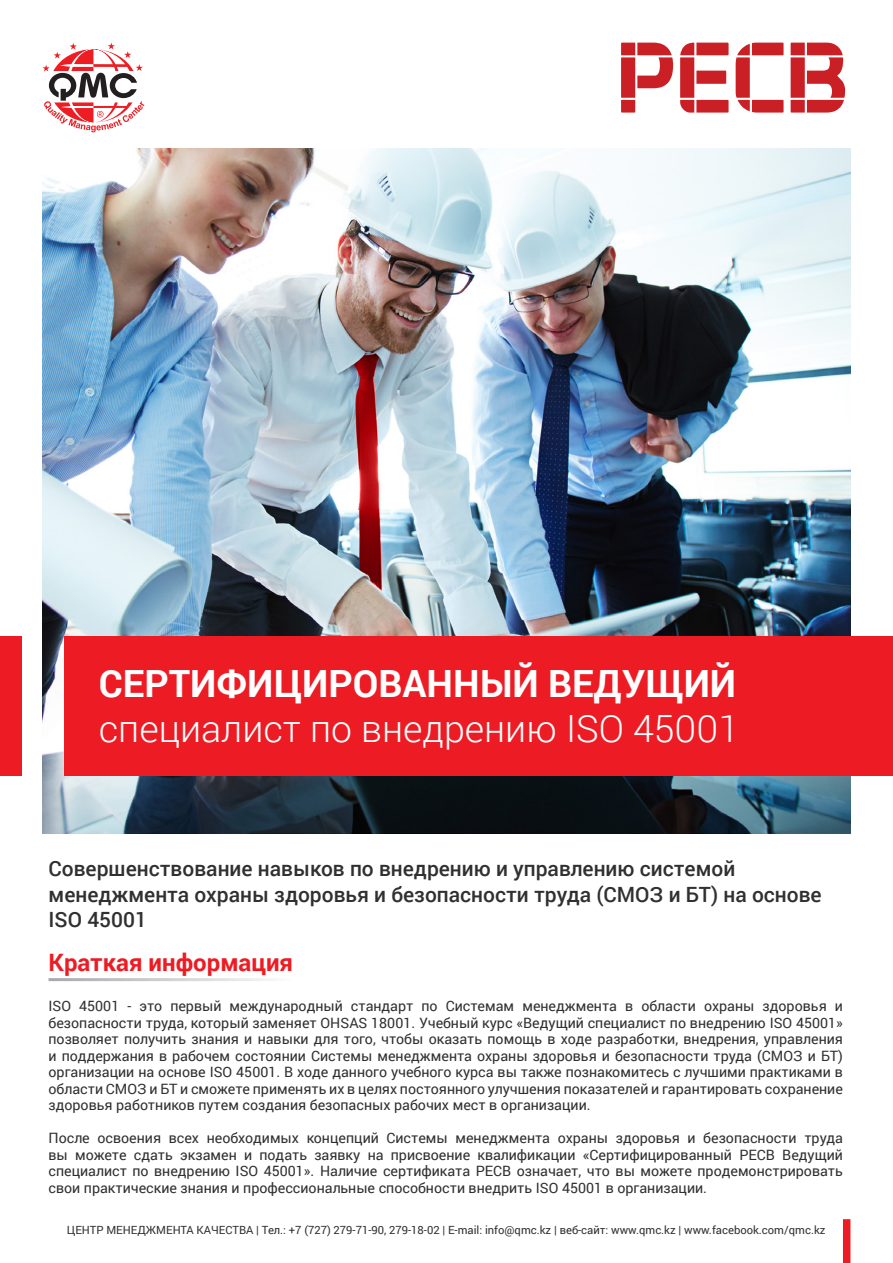
<style>
.page{position:relative;width:893px;height:1263px;background:#fff}
.page>*{position:absolute;margin:0;border:0;box-sizing:border-box;transform-origin:0 0}
.t1{font:300 37.5px "Roboto";color:#fff}
.t2{font:700 37.5px "Roboto";color:#fff}
.t3{font:700 24px "Roboto";color:#ed1c24}
.t4{font:500 21px/25.2px "Roboto";color:#312f30}
.t5{font:14.25px/16.5px "Roboto";color:#312f30;text-align:justify}
.Bullet_Points{font:11.25px "Roboto";color:#312f30}
</style>
<div class="page">
<img style="left:43px;top:149px;width:807px;height:684px">
<div style="left:843px;top:1219px;width:7px;height:44px;background:#ed1c24"></div>
<div style="left:65px;top:636px;width:828px;height:140px;background:#ed1c24"></div>
<div style="left:0;top:636px;width:21px;height:140px;background:#ed1c24"></div>
<svg style="left:680px;top:43px;width:49px;height:70px"></svg>
<svg style="left:736px;top:43px;width:47px;height:70px"></svg>
<svg style="left:791px;top:43px;width:54px;height:70px"></svg>
<svg style="left:621px;top:43px;width:52px;height:70px"></svg>
<svg style="left:43px;top:43px;width:101px;height:89px"></svg>
<p class="t2" style="left:99px;top:657px;width:639px">СЕРТИФИЦИРОВАННЫЙ ВЕДУЩИЙ</p>
<p class="t1" style="left:99px;top:702px;width:642px">специалист по внедрению ISO 45001</p>
<p class="t4" style="left:49px;top:855px;width:775px">Совершенствование навыков по внедрению и управлению системой менеджмента охраны здоровья и безопасности труда (СМОЗ и БТ) на основе<br>ISO 45001</p>
<p class="t3" style="left:49px;top:945px;width:246px">Краткая информация</p>
<p class="t5" style="left:49px;top:997px;width:796px">ISO 45001 - это первый международный стандарт по Системам менеджмента в области охраны здоровья и безопасности труда, который заменяет OHSAS 18001. Учебный курс «Ведущий специалист по внедрению ISO 45001» позволяет получить знания и навыки для того, чтобы оказать помощь в ходе разработки, внедрения, управления и поддержания в рабочем состоянии Системы менеджмента охраны здоровья и безопасности труда (СМОЗ и БТ) организации на основе ISO 45001. В ходе данного учебного курса вы также познакомитесь с лучшими практиками в области СМОЗ и БТ и сможете применять их в целях постоянного улучшения показателей и гарантировать сохранение здоровья работников путем создания безопасных рабочих мест в организации.</p>
<p class="t5" style="left:49px;top:1129px;width:796px">После освоения всех необходимых концепций Системы менеджмента охраны здоровья и безопасности труда вы можете сдать экзамен и подать заявку на присвоение квалификации «Сертифицированный РЕСВ Ведущий специалист по внедрению ISO 45001». Наличие сертификата PECB означает, что вы можете продемонстрировать свои практические знания и профессиональные способности внедрить ISO 45001 в организации.</p>
<p class="Bullet_Points" style="left:67px;top:1221px;width:760px">ЦЕНТР МЕНЕДЖМЕНТА КАЧЕСТВА | Тел.: +7 (727) 279-71-90, 279-18-02 | E-mail: info@qmc.kz | веб-сайт: www.qmc.kz | www.facebook.com/qmc.kz</p>
</div>
